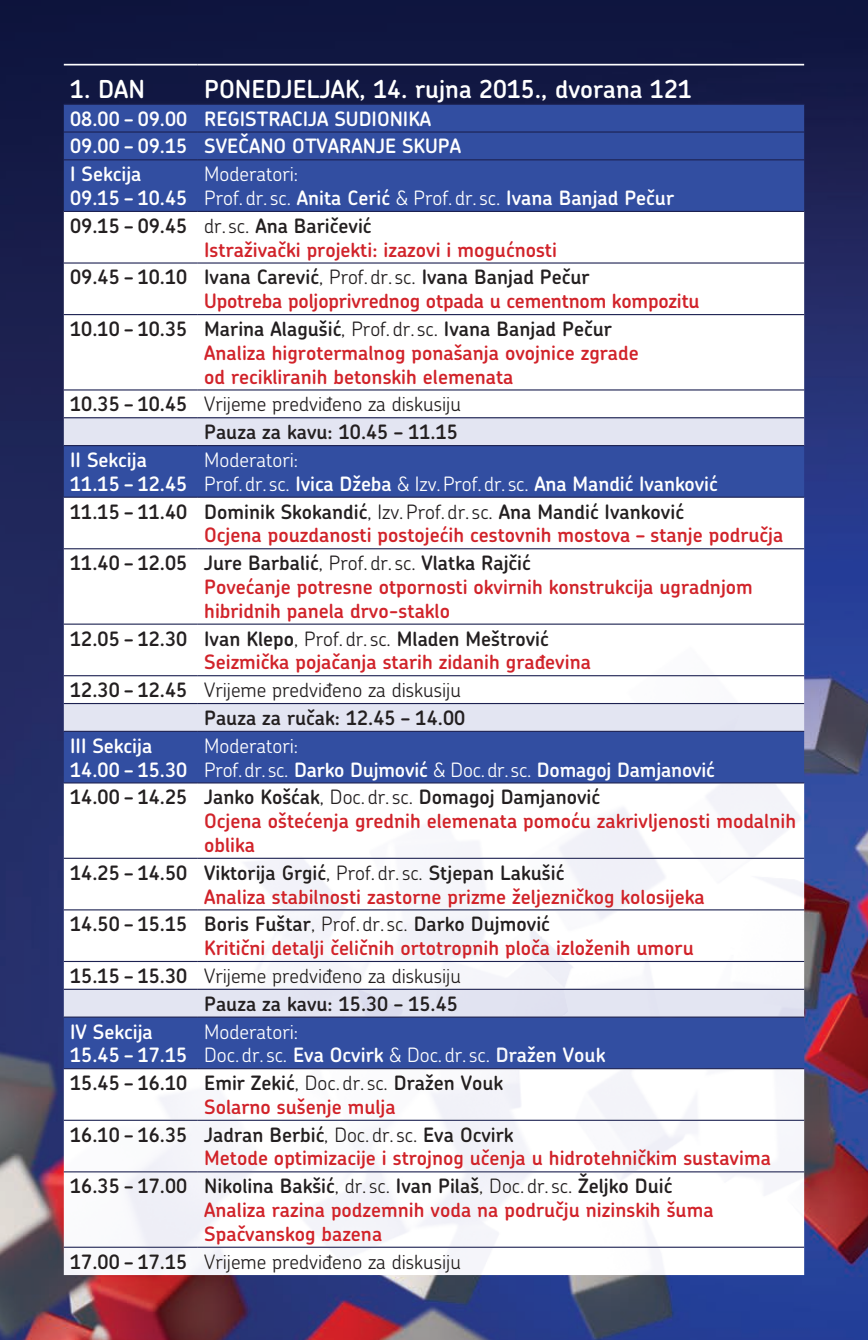
<style>
.page{position:relative;width:868px;height:1340px;background:#fff}
.page>*{position:absolute;margin:0;border:0;box-sizing:border-box;transform-origin:0 0}
.t1{font:600 24.75px "Chevinm";color:#fff}
.t2{font:600 19.8px/23.8px "Chevinm";color:#d1232a}
.t3{font:600 19.8px/27.9px "Chevinm";color:#231f20;text-align:right}
.t4{font:300 19.8px/23.8px "Chevinm";color:#fff}
.t5{font:600 19.8px/23.8px "Chevinm";color:#fff}
.t6{font:300 19.8px "Chevinm";color:#231f20}
.s1{font-weight:600}
.s2{color:#231f20}
.s3{font-weight:300;color:#231f20}
.s4{font-weight:300}
.s5{color:#d1232a}
</style>
<div class="page">
<img style="left:0;top:0;width:867px;height:1339px">
<p class="t1" style="left:70px;top:73px;width:76px">1. DAN</p>
<p class="t1" style="left:204px;top:73px;width:489px">PONEDJELJAK, 14. rujna 2015., dvorana 121</p>
<p class="t5" style="left:70px;top:104px;width:392px;line-height:27.9px">08.00 – 09.00 REGISTRACIJA SUDIONIKA<br>09.00 – 09.15 SVEČANO OTVARANJE SKUPA<br>I Sekcija</p>
<p class="t5" style="left:70px;top:185px;width:119px">09.15 – 10.45</p>
<p class="t4" style="left:204px;top:162px;width:471px">Moderatori:<br>Prof.dr. sc. <span class="s1">Anita Cerić</span> &amp; Prof.dr. sc. <span class="s1">Ivana Banjad Pečur</span></p>
<p class="t2" style="left:204px;top:213px;width:354px;text-indent:-134px"><span class="s2">09.15 – 09.45</span> <span class="s3">dr. sc.</span> <span class="s2">Ana Baričević<br></span>Istraživački projekti: izazovi i mogućnosti</p>
<p class="t2" style="left:204px;top:265px;width:497px;text-indent:-134px"><span class="s2">09.45 – 10.10 Ivana Carević</span><span class="s3">, Prof.dr. sc.</span> <span class="s2">Ivana Banjad Pečur<br></span>Upotreba poljoprivrednog otpada u cementnom kompozitu</p>
<p class="t2" style="left:204px;top:316px;width:436px;text-indent:-134px"><span class="s2">10.10 – 10.35 Marina Alagušić</span><span class="s3">, Prof.dr. sc.</span> <span class="s2">Ivana Banjad Pečur<br></span>Analiza higrotermalnog ponašanja ovojnice zgrade od recikliranih betonskih elemenata</p>
<p class="t3" style="left:70px;top:390px;width:392px">10.35 – 10.45 <span class="s4">Vrijeme predviđeno za diskusiju<br></span>Pauza za kavu: 10.45 – 11.15</p>
<p class="t5" style="left:70px;top:447px;width:119px">II Sekcija<br>11.15 – 12.45</p>
<p class="t4" style="left:204px;top:447px;width:515px">Moderatori:<br>Prof.dr. sc. <span class="s1">Ivica Džeba</span> &amp; Izv.Prof.dr. sc. <span class="s1">Ana Mandić Ivanković</span></p>
<p class="t2" style="left:204px;top:499px;width:580px;text-indent:-134px"><span class="s2">11.15 – 11.40 Dominik Skokandić</span><span class="s3">, Izv.Prof.dr. sc.</span> <span class="s2">Ana Mandić Ivanković<br></span>Ocjena pouzdanosti postojećih cestovnih mostova – stanje područja</p>
<p class="t2" style="left:204px;top:550px;width:550px;text-indent:-134px"><span class="s2">11.40 – 12.05 Jure Barbalić</span><span class="s3">, Prof.dr. sc.</span> <span class="s2">Vlatka Rajčić<br></span>Povećanje potresne otpornosti okvirnih konstrukcija ugradnjom hibridnih panela drvo-staklo</p>
<p class="t2" style="left:204px;top:626px;width:388px;text-indent:-134px"><span class="s2">12.05 – 12.30 Ivan Klepo</span><span class="s3">, Prof.dr. sc.</span> <span class="s2">Mladen Meštrović<br></span>Seizmička pojačanja starih zidanih građevina</p>
<p class="t3" style="left:70px;top:675px;width:396px">12.30 – 12.45 <span class="s4">Vrijeme predviđeno za diskusiju<br></span>Pauza za ručak: 12.45 – 14.00</p>
<p class="t5" style="left:70px;top:733px;width:119px">III Sekcija<br>14.00 – 15.30</p>
<p class="t4" style="left:204px;top:733px;width:512px">Moderatori:<br>Prof.dr.sc. <span class="s1">Darko Dujmović</span> &amp; Doc.dr.sc. <span class="s1">Domagoj Damjanović</span></p>
<p class="t2" style="left:204px;top:785px;width:593px;text-indent:-134px"><span class="s2">14.00 – 14.25 Janko Košćak</span><span class="s3">, Doc.dr. sc.</span> <span class="s2">Domagoj Damjanović<br></span>Ocjena oštećenja grednih elemenata pomoću zakrivljenosti modalnih oblika</p>
<p class="t2" style="left:204px;top:860px;width:502px;text-indent:-134px"><span class="s2">14.25 – 14.50 Viktorija Grgić</span><span class="s3">, Prof.dr. sc.</span> <span class="s2">Stjepan Lakušić<br></span>Analiza stabilnosti zastorne prizme željezničkog kolosijeka</p>
<p class="t2" style="left:204px;top:911px;width:491px;text-indent:-134px"><span class="s2">14.50 – 15.15 Boris Fuštar</span><span class="s3">, Prof.dr. sc.</span> <span class="s2">Darko Dujmović<br></span>Kritični detalji čeličnih ortotropnih ploča izloženih umoru</p>
<p class="t3" style="left:70px;top:961px;width:392px">15.15 – 15.30 <span class="s4">Vrijeme predviđeno za diskusiju<br></span>Pauza za kavu: 15.30 – 15.45</p>
<p class="t5" style="left:70px;top:1019px;width:119px">IV Sekcija<br>15.45 – 17.15</p>
<p class="t4" style="left:204px;top:1019px;width:402px">Moderatori:<br>Doc.dr. sc. <span class="s1">Eva Ocvirk</span> &amp; Doc.dr. sc. <span class="s1">Dražen Vouk</span></p>
<p class="t3" style="left:204px;top:1070px;width:300px;line-height:23.8px;text-align:left;text-indent:-134px">15.45 – 16.10 Emir Zekić<span class="s4">, Doc.dr. sc.</span> Dražen Vouk<br><span class="s5">Solarno sušenje mulja</span></p>
<p class="t2" style="left:204px;top:1122px;width:568px;text-indent:-134px"><span class="s2">16.10 – 16.35 Jadran Berbić</span><span class="s3">, Doc.dr. sc.</span> <span class="s2">Eva Ocvirk<br></span>Metode optimizacije i strojnog učenja u hidrotehničkim sustavima</p>
<p class="t2" style="left:204px;top:1173px;width:511px;text-indent:-134px"><span class="s2">16.35 – 17.00 Nikolina Bakšić</span><span class="s3">, dr. sc.</span> <span class="s2">Ivan Pilaš</span><span class="s3">, Doc.dr. sc.</span> <span class="s2">Željko Duić<br></span>Analiza razina podzemnih voda na području nizinskih šuma<br>Spačvanskog bazena</p>
<p class="t6" style="left:70px;top:1248px;width:392px"><span class="s1">17.00 – 17.15</span> Vrijeme predviđeno za diskusiju</p>
</div>
